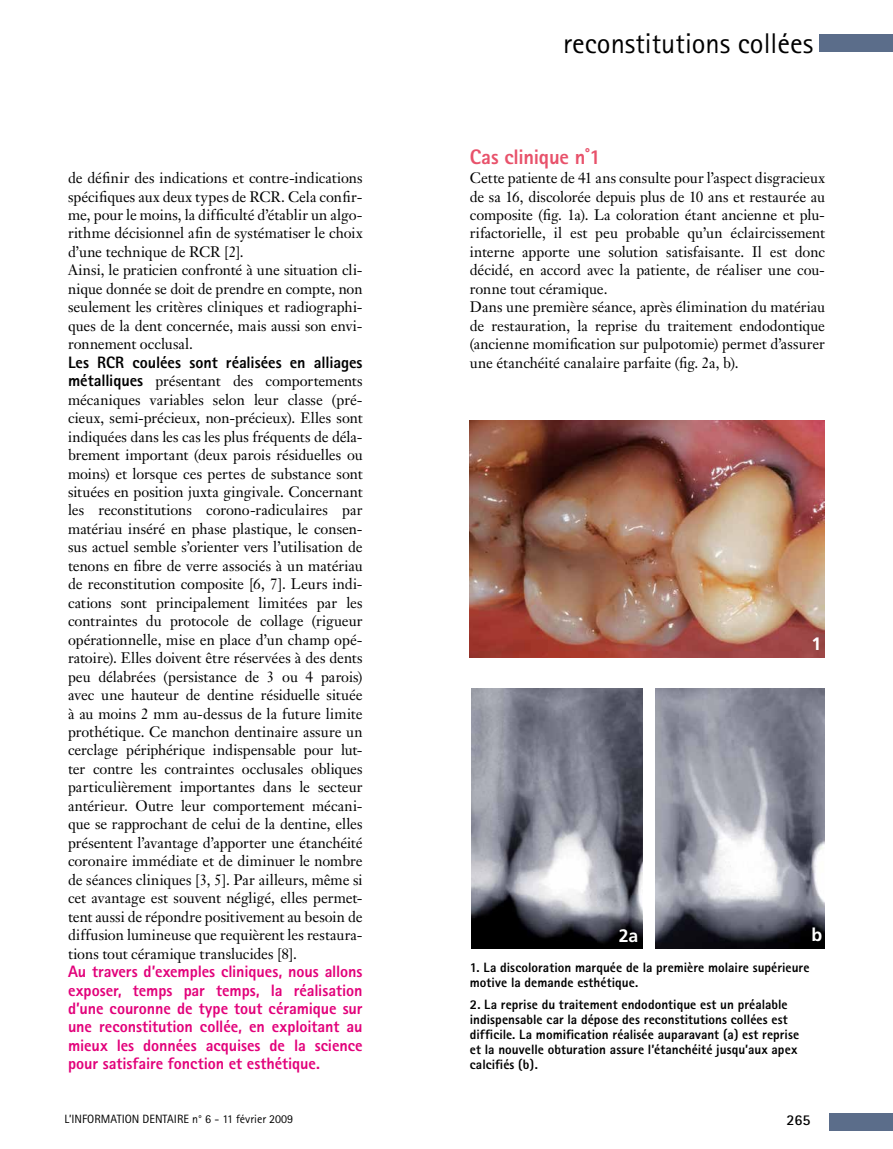
<style>
.page{position:relative;width:893px;height:1149px;background:#fff}
.page>*{position:absolute;margin:0;border:0;box-sizing:border-box;transform-origin:0 0}
.t1{font:28.5px "Rotis Sans Serif";color:#000}
.t2{font:800 21px "Rotis Sans Serif";letter-spacing:-.01em;color:#e8526b}
.t3{font:700 18px "Frutiger";color:#fff}
.t4{font:800 16.5px/18.5px "Rotis Sans Serif";letter-spacing:-.005em;color:#e2007a;text-align:justify}
.t5{font:800 16.5px "Rotis Sans Serif";letter-spacing:-.005em;color:#000}
.t6{font:15px/18.5px "Janson Text";color:#000}
.t7{font:700 15px "Rotis Sans Serif";color:#000}
.t8{font:800 13.5px/15px "Rotis Sans Serif";letter-spacing:.005em;color:#000}
.t9{font:12px "Rotis Sans Serif";color:#000}
.s1{font-family:"Rotis Sans Serif";font-weight:800;font-size:16.5px}
</style>
<div class="page">
<div style="left:819px;top:34px;width:74px;height:17px;background:#5b6d8a"></div>
<div style="left:830px;top:1113px;width:63px;height:17px;background:#5b6d8a"></div>
<img style="left:470px;top:420px;width:355px;height:237px">
<img style="left:471px;top:688px;width:172px;height:260px">
<img style="left:655px;top:688px;width:170px;height:260px">
<p class="t6" style="left:68px;top:168px;width:296px">de définir des indications et contre-indications spécifiques aux deux types de RCR. Cela confir&shy;me, pour le moins, la difficulté d’établir un algo&shy;rithme décisionnel afin de systématiser le choix d’une technique de RCR [2].<br>Ainsi, le praticien confronté à une situation cli&shy;nique donnée se doit de prendre en compte, non seulement les critères cliniques et radiographi&shy;ques de la dent concernée, mais aussi son envi&shy;ronnement occlusal.</p>
<p class="t5" style="left:68px;top:351px;width:296px">Les RCR coulées sont réalisées en alliages</p>
<p class="t6" style="left:68px;top:371px;width:296px;text-align:justify"><span class="s1">métalliques</span> présentant des comportements mécaniques variables selon leur classe (pré&shy;cieux, semi-précieux, non-précieux). Elles sont indiquées dans les cas les plus fréquents de déla&shy;brement important (deux parois résiduelles ou moins) et lorsque ces pertes de substance sont situées en position juxta gingivale. Concernant les reconstitutions corono-radiculaires par matériau inséré en phase plastique, le consen&shy;sus actuel semble s’orienter vers l’utilisation de tenons en fibre de verre associés à un matériau de reconstitution composite [6, 7]. Leurs indi&shy;cations sont principalement limitées par les contraintes du protocole de collage (rigueur opérationnelle, mise en place d’un champ opé&shy;ratoire). Elles doivent être réservées à des dents peu délabrées (persistance de 3 ou 4 parois) avec une hauteur de dentine résiduelle située à au moins 2 mm au-dessus de la future limite prothétique. Ce manchon dentinaire assure un cerclage périphérique indispensable pour lut&shy;ter contre les contraintes occlusales obliques particulièrement importantes dans le secteur antérieur. Outre leur comportement mécani&shy;que se rapprochant de celui de la dentine, elles présentent l’avantage d’apporter une étanchéité coronaire immédiate et de diminuer le nombre de séances cliniques [3, 5]. Par ailleurs, même si cet avantage est souvent négligé, elles permet&shy;tent aussi de répondre positivement au besoin de diffusion lumineuse que requièrent les restaura&shy;tions tout céramique translucides [8].</p>
<p class="t4" style="left:68px;top:961px;width:296px">Au travers d’exemples cliniques, nous allons exposer, temps par temps, la réalisation d’une couronne de type tout céramique sur une reconstitution collée, en exploitant au mieux les données acquises de la science pour satisfaire fonction et esthétique.</p>
<h1 class="t1" style="left:563px;top:26px;width:252px">reconstitutions collées</h1>
<h2 class="t2" style="left:470px;top:144px;width:133px">Cas clinique n˚1</h2>
<p class="t6" style="left:470px;top:168px;width:357px">Cette patiente de 41 ans consulte pour l’aspect disgracieux de sa 16, discolorée depuis plus de 10 ans et restaurée au composite (fig. 1a). La coloration étant ancienne et plu&shy;rifactorielle, il est peu probable qu’un éclaircissement interne apporte une solution satisfaisante. Il est donc décidé, en accord avec la patiente, de réaliser une cou&shy;ronne tout céramique.<br>Dans une première séance, après élimination du matériau de restauration, la reprise du traitement endodontique (ancienne momification sur pulpotomie) permet d’assurer une étanchéité canalaire parfaite (fig. 2a, b).</p>
<p class="t3" style="left:811px;top:633px;width:11px">1</p>
<p class="t3" style="left:619px;top:925px;width:21px">2a</p>
<p class="t3" style="left:811px;top:923px;width:12px">b</p>
<p class="t8" style="left:470px;top:959px;width:341px">1. La discoloration marquée de la première molaire supérieure motive la demande esthétique.</p>
<p class="t8" style="left:470px;top:996px;width:331px">2. La reprise du traitement endodontique est un préalable indispensable car la dépose des reconstitutions collées est difficile. La momification réalisée auparavant (a) est reprise et la nouvelle obturation assure l’étanchéité jusqu’aux apex calcifiés (b).</p>
<p class="t9" style="left:65px;top:1111px;width:230px">L’INFORMATION DENTAIRE n° 6 - 11 février 2009</p>
<p class="t7" style="left:786px;top:1110px;width:26px">265</p>
</div>
